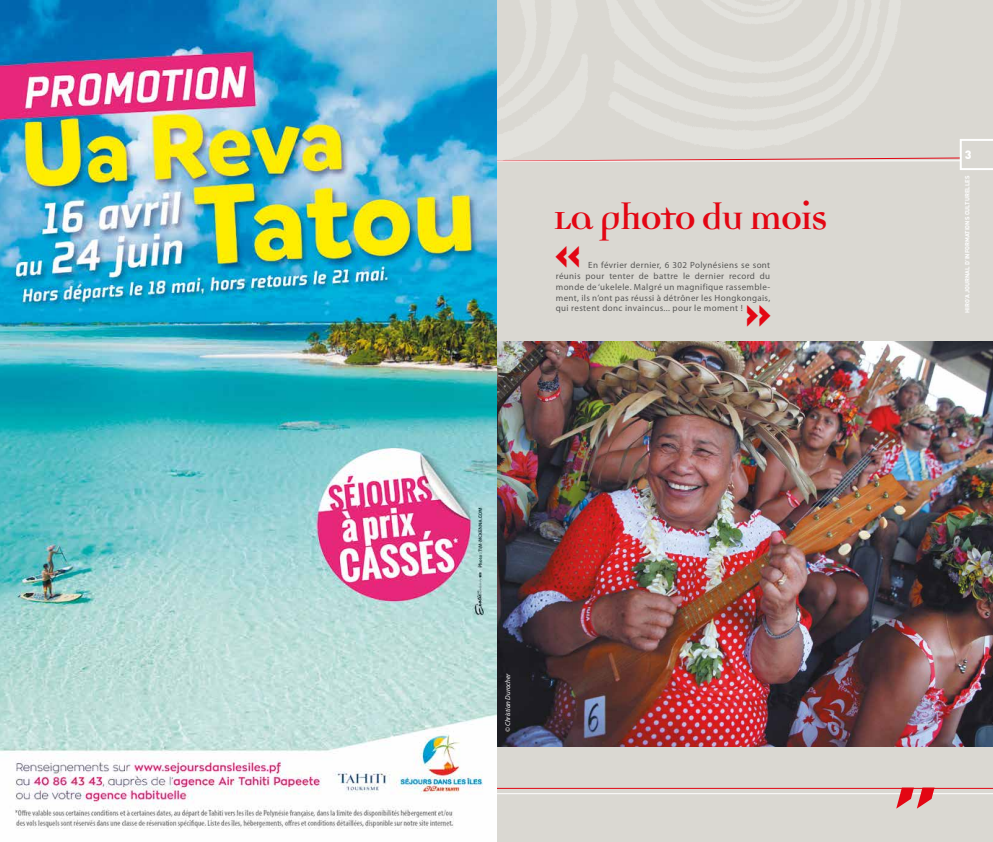
<style>
.page{position:relative;width:993px;height:842px;background:#fff}
.page>*{position:absolute;margin:0;border:0;box-sizing:border-box;transform-origin:0 0}
.t1{font:700 40px "Democratica";letter-spacing:-.04em;color:#e30613}
.t2{font:900 40px "DIN";color:#e30613}
.t3{font:900 12px "DIN";color:#fff}
.t4{font:9px/10.8px "Myriad Pro";letter-spacing:.04em;color:#575756;text-align:justify}
.t5{font:italic 7px "Myriad Pro";letter-spacing:-.01em;color:#fff}
.t6{font:700 6px "DIN";color:#fff}
</style>
<div class="page">
<div style="left:497px;top:0;width:495px;height:842px;background:#dad8d2"></div>
<img style="left:497px;top:342px;width:495px;height:405px">
<hr style="left:496px;top:793px;width:496px;height:1px;background:#fff">
<hr style="left:496px;top:788px;width:496px;height:1px;background:#e30613">
<svg style="left:911px;top:139px;width:81px;height:31px"></svg>
<svg style="left:895px;top:787px;width:39px;height:22px"></svg>
<img style="left:496px;top:0;width:415px;height:200px">
<img style="left:0;top:0;width:496px;height:829px">
<h1 class="t1" style="left:553px;top:199px;width:276px">La photo du mois</h1>
<p class="t4" style="left:555px;top:260px;width:216px;text-indent:32px">En février dernier, 6 302 Polynésiens se sont réunis pour tenter de battre le dernier record du monde de ‘ukelele. Malgré un magnifique rassemble&shy;ment, ils n’ont pas réussi à détrôner les Hongkongais, qui restent donc invaincus... pour le moment !</p>
<h1 class="t2" style="left:554px;top:227px;width:28px">«</h1>
<h1 class="t2" style="left:744px;top:285px;width:28px">»</h1>
<p class="t5" style="left:503px;top:732px;width:60px;rotate:-90deg">© Christian Durocher</p>
<h2 class="t3" style="left:964px;top:147px;width:8px">3</h2>
<p class="t6" style="left:963px;top:313px;width:139px;rotate:-90deg">HIRO’A JOURNAL D’INFORMATIONS CULTURELLES</p>
</div>
